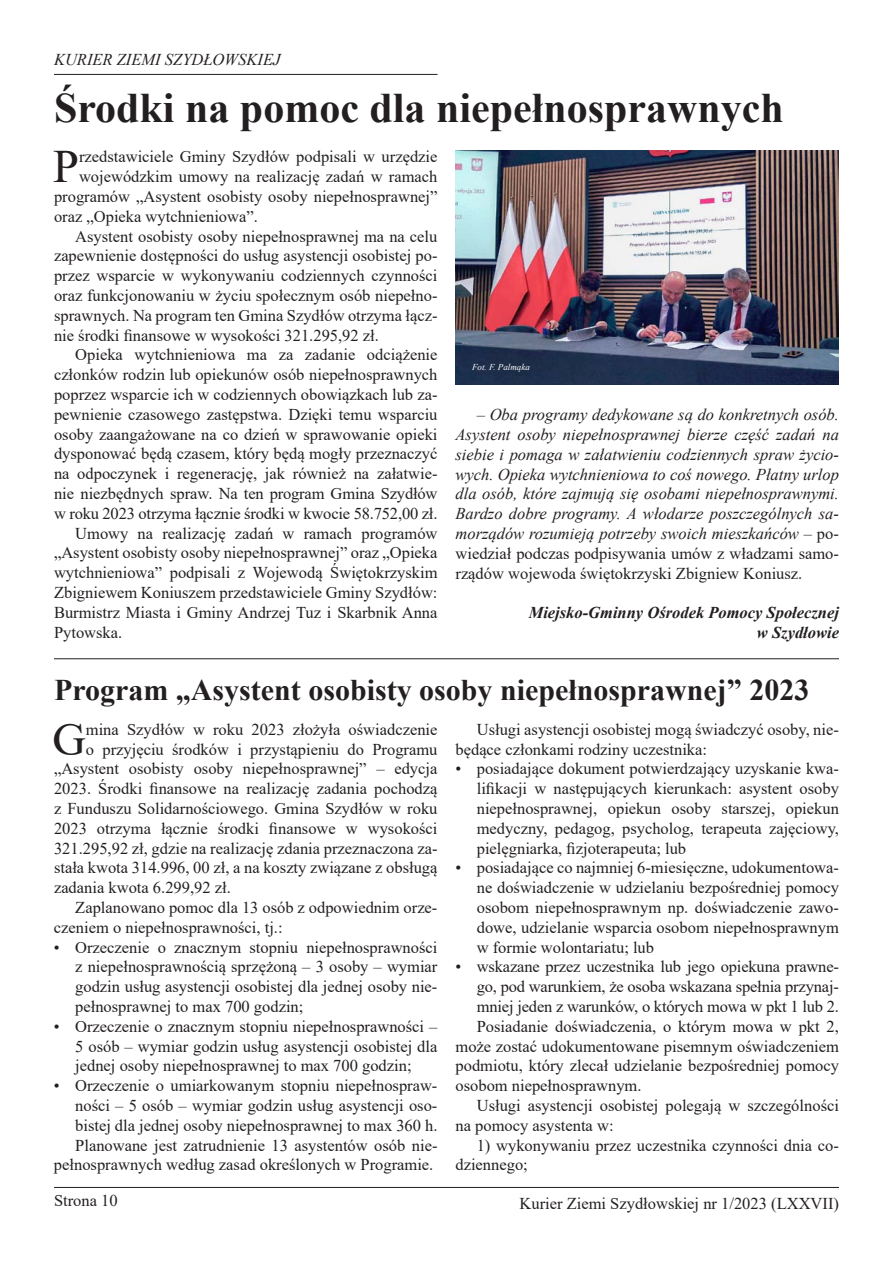
<style>
.page{position:relative;width:893px;height:1263px;background:#fff}
.page>*{position:absolute;margin:0;border:0;box-sizing:border-box;transform-origin:0 0}
.t1{font:46.35px "Times New Roman";color:#231f20}
.t2{font:700 42px "Times New Roman";color:#231f20}
.t3{font:700 30px "Times New Roman";color:#231f20}
.t4{font:16.5px/19.8px "Times New Roman";color:#231f20;text-align:justify}
.t5{font:italic 16.5px/19.8px "Times New Roman";color:#231f20;text-align:justify}
.t6{font:italic 700 16.5px/19.8px "Times New Roman";color:#231f20;text-align:right}
.t7{font:italic 9px "Times New Roman";color:#fff}
.s1{font-style:normal}
</style>
<div class="page">
<hr style="left:54px;top:74px;width:383px;height:1px;background:#231f20">
<hr style="left:54px;top:1187px;width:785px;height:1px;background:#231f20">
<img style="left:455px;top:151px;width:384px;height:234px">
<hr style="left:54px;top:658px;width:785px;height:1px;background:#231f20">
<p class="t5" style="left:54px;top:50px;width:228px">KURIER ZIEMI SZYDŁOWSKIEJ</p>
<h2 class="t2" style="left:54px;top:78px;width:731px">Środki na pomoc dla niepełnosprawnych</h2>
<h1 class="t1" style="left:53px;top:134px;width:27px">P</h1>
<p class="t4" style="left:79px;top:146px;width:360px">rzedstawiciele Gminy Szydłów podpisali w urzędzie</p>
<p class="t4" style="left:79px;top:166px;width:360px">wojewódzkim umowy na realizację zadań w ramach</p>
<p class="t4" style="left:54px;top:186px;width:385px">programów „Asystent osobisty osoby niepełnosprawnej”</p>
<p class="t4" style="left:54px;top:206px;width:205px">oraz „Opieka wytchnieniowa”.</p>
<p class="t4" style="left:75px;top:226px;width:364px">Asystent osobisty osoby niepełnosprawnej ma na celu</p>
<p class="t4" style="left:54px;top:245px;width:385px">zapewnienie dostępności do usług asystencji osobistej po-</p>
<p class="t4" style="left:54px;top:265px;width:385px">przez wsparcie w wykonywaniu codziennych czynności</p>
<p class="t4" style="left:54px;top:285px;width:385px">oraz funkcjonowaniu w życiu społecznym osób niepełno-</p>
<p class="t4" style="left:54px;top:305px;width:385px">sprawnych. Na program ten Gmina Szydłów otrzyma łącz-</p>
<p class="t4" style="left:54px;top:325px;width:326px">nie środki finansowe w wysokości 321.295,92 zł.</p>
<p class="t4" style="left:75px;top:344px;width:364px">Opieka wytchnieniowa ma za zadanie odciążenie</p>
<p class="t4" style="left:54px;top:364px;width:385px">członków rodzin lub opiekunów osób niepełnosprawnych</p>
<p class="t4" style="left:54px;top:384px;width:385px">poprzez wsparcie ich w codziennych obowiązkach lub za-</p>
<p class="t4" style="left:54px;top:404px;width:385px">pewnienie czasowego zastępstwa. Dzięki temu wsparciu</p>
<p class="t4" style="left:54px;top:424px;width:385px">osoby zaangażowane na co dzień w sprawowanie opieki</p>
<p class="t4" style="left:54px;top:443px;width:385px">dysponować będą czasem, który będą mogły przeznaczyć</p>
<p class="t4" style="left:54px;top:463px;width:385px">na odpoczynek i regenerację, jak również na załatwie-</p>
<p class="t4" style="left:54px;top:483px;width:385px">nie niezbędnych spraw. Na ten program Gmina Szydłów</p>
<p class="t4" style="left:54px;top:503px;width:385px">w roku 2023 otrzyma łącznie środki w kwocie 58.752,00 zł.</p>
<p class="t4" style="left:75px;top:523px;width:364px">Umowy na realizację zadań w ramach programów</p>
<p class="t4" style="left:54px;top:542px;width:385px">„Asystent osobisty osoby niepełnosprawnej” oraz „Opieka</p>
<p class="t4" style="left:54px;top:562px;width:385px">wytchnieniowa” podpisali z Wojewodą Świętokrzyskim</p>
<p class="t4" style="left:54px;top:582px;width:385px">Zbigniewem Koniuszem przedstawiciele Gminy Szydłów:</p>
<p class="t4" style="left:54px;top:602px;width:385px">Burmistrz Miasta i Gminy Andrzej Tuz i Skarbnik Anna</p>
<p class="t4" style="left:54px;top:622px;width:70px">Pytowska.</p>
<p class="t7" style="left:472px;top:361px;width:59px">Fot. F. Palmąka</p>
<p class="t5" style="left:455px;top:404px;width:385px;text-indent:21px"><span class="s1">–</span> Oba programy dedykowane są do konkretnych osób.<br>Asystent osoby niepełnosprawnej bierze część zadań na siebie i pomaga w załatwieniu codziennych spraw życio&shy;wych. Opieka wytchnieniowa to coś nowego. Płatny urlop dla osób, które zajmują się osobami niepełnosprawnymi.<br>Bardzo dobre programy. A włodarze poszczególnych sa&shy;morządów rozumieją potrzeby swoich mieszkańców <span class="s1">– po&shy;wiedział podczas podpisywania umów z władzami samo&shy;rządów wojewoda świętokrzyski Zbigniew Koniusz.</span></p>
<p class="t6" style="left:529px;top:602px;width:312px">Miejsko-Gminny Ośrodek Pomocy Społecznej w Szydłowie</p>
<h3 class="t3" style="left:54px;top:669px;width:757px">Program „Asystent osobisty osoby niepełnosprawnej” 2023</h3>
<p class="t4" style="left:455px;top:719px;width:385px;text-indent:21px">Usługi asystencji osobistej mogą świadczyć osoby, nie&shy;będące członkami rodziny uczestnika:</p>
<p class="t4" style="left:477px;top:758px;width:364px;text-indent:-21px">• posiadające dokument potwierdzający uzyskanie kwa&shy;lifikacji w następujących kierunkach: asystent osoby niepełnosprawnej, opiekun osoby starszej, opiekun medyczny, pedagog, psycholog, terapeuta zajęciowy, pielęgniarka, fizjoterapeuta; lub</p>
<p class="t4" style="left:477px;top:857px;width:364px;text-indent:-21px">• posiadające co najmniej 6-miesięczne, udokumentowa&shy;ne doświadczenie w udzielaniu bezpośredniej pomocy osobom niepełnosprawnym np. doświadczenie zawo&shy;dowe, udzielanie wsparcia osobom niepełnosprawnym w formie wolontariatu; lub</p>
<p class="t4" style="left:455px;top:956px;width:385px">• wskazane przez uczestnika lub jego opiekuna prawne-</p>
<p class="t4" style="left:477px;top:976px;width:364px">go, pod warunkiem, że osoba wskazana spełnia przynaj-</p>
<p class="t4" style="left:477px;top:996px;width:364px">mniej jeden z warunków, o których mowa w pkt 1 lub 2.</p>
<p class="t4" style="left:477px;top:1016px;width:364px">Posiadanie doświadczenia, o którym mowa w pkt 2,</p>
<p class="t4" style="left:455px;top:1035px;width:385px">może zostać udokumentowane pisemnym oświadczeniem</p>
<p class="t4" style="left:455px;top:1055px;width:385px">podmiotu, który zlecał udzielanie bezpośredniej pomocy</p>
<p class="t4" style="left:455px;top:1075px;width:188px">osobom niepełnosprawnym.</p>
<p class="t4" style="left:477px;top:1095px;width:364px">Usługi asystencji osobistej polegają w szczególności</p>
<p class="t4" style="left:455px;top:1115px;width:160px">na pomocy asystenta w:</p>
<p class="t4" style="left:455px;top:1134px;width:385px;text-indent:21px">1) wykonywaniu przez uczestnika czynności dnia co&shy;dziennego;</p>
<h1 class="t1" style="left:52px;top:706px;width:35px">G</h1>
<p class="t4" style="left:86px;top:719px;width:353px">mina Szydłów w roku 2023 złożyła oświadczenie</p>
<p class="t4" style="left:86px;top:738px;width:353px">o przyjęciu środków i przystąpieniu do Programu</p>
<p class="t4" style="left:54px;top:758px;width:385px">„Asystent osobisty osoby niepełnosprawnej” – edycja</p>
<p class="t4" style="left:54px;top:778px;width:385px">2023. Środki finansowe na realizację zadania pochodzą</p>
<p class="t4" style="left:54px;top:798px;width:385px">z Funduszu Solidarnościowego. Gmina Szydłów w roku</p>
<p class="t4" style="left:54px;top:818px;width:385px">2023 otrzyma łącznie środki finansowe w wysokości</p>
<p class="t4" style="left:54px;top:837px;width:385px">321.295,92 zł, gdzie na realizację zdania przeznaczona za-</p>
<p class="t4" style="left:54px;top:857px;width:385px">stała kwota 314.996, 00 zł, a na koszty związane z obsługą</p>
<p class="t4" style="left:54px;top:877px;width:178px">zadania kwota 6.299,92 zł.</p>
<p class="t4" style="left:75px;top:897px;width:364px">Zaplanowano pomoc dla 13 osób z odpowiednim orze-</p>
<p class="t4" style="left:54px;top:917px;width:230px">czeniem o niepełnosprawności, tj.:</p>
<p class="t4" style="left:75px;top:936px;width:364px;text-indent:-21px">• Orzeczenie o znacznym stopniu niepełnosprawności z niepełnosprawnością sprzężoną – 3 osoby – wymiar godzin usług asystencji osobistej dla jednej osoby nie&shy;pełnosprawnej to max 700 godzin;</p>
<p class="t4" style="left:75px;top:1016px;width:364px;text-indent:-21px">• Orzeczenie o znacznym stopniu niepełnosprawności – 5 osób – wymiar godzin usług asystencji osobistej dla jednej osoby niepełnosprawnej to max 700 godzin;</p>
<p class="t4" style="left:54px;top:1075px;width:385px;text-align:right">• Orzeczenie o umiarkowanym stopniu niepełnospraw&shy;ności – 5 osób – wymiar godzin usług asystencji oso&shy;bistej dla jednej osoby niepełnosprawnej to max 360 h.<br>Planowane jest zatrudnienie 13 asystentów osób nie&shy;pełnosprawnych według zasad określonych w Programie.</p>
<p class="t4" style="left:54px;top:1190px;width:65px">Strona 10</p>
<p class="t4" style="left:520px;top:1193px;width:321px">Kurier Ziemi Szydłowskiej nr 1/2023 (LXXVII)</p>
</div>
